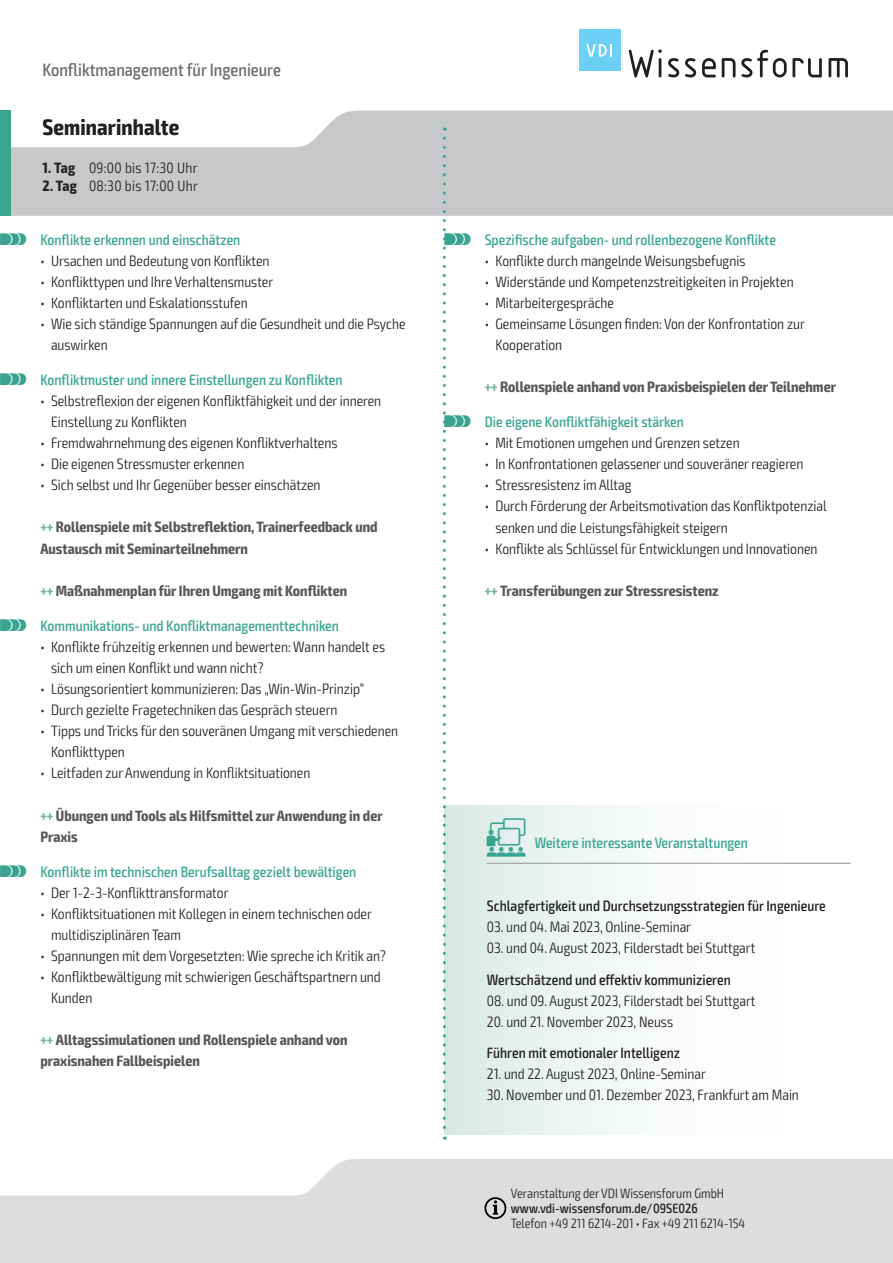
<style>
.page{position:relative;width:893px;height:1263px;background:#fff}
.page>*{position:absolute;margin:0;border:0;box-sizing:border-box;transform-origin:0 0}
.t1{font:700 condensed 22.5px "Exo 2";letter-spacing:.005em;color:#231f20}
.t2{font:500 condensed 18px "Exo 2";color:#6c6d70}
.t3{font:300 condensed 15px/21px "Exo 2";color:#231f20}
.t4{font:700 condensed 15px/21px "Exo 2";color:#57585a}
.t5{font:500 condensed 15px "Exo 2";color:#39a590}
.t6{font:500 condensed 15px "Exo 2";color:#231f20}
.t7{font:300 condensed 15px "Exo 2";letter-spacing:.02em;color:#231f20}
.t8{font:300 condensed 13.5px "Exo 2";color:#231f20}
.t9{font:500 condensed 13.5px "Exo 2";color:#231f20}
.s1{font-weight:700}
.s2{font-family:"VDI Iconset S4 A Regular";font-weight:400;font-stretch:normal}
.s3{color:#6db4a3}
.s4{font-family:"VDI Iconset S4 A Regular";font-weight:400;font-stretch:normal;font-size:19.5px}
</style>
<div class="page">
<svg style="left:0;top:1159px;width:893px;height:104px;background:#e0e1e3"></svg>
<svg style="left:11px;top:111px;width:882px;height:105px;background:#cdced0"></svg>
<div style="left:0;top:111px;width:11px;height:105px;background:#39a590"></div>
<svg style="left:484px;top:1197px;width:22px;height:22px"></svg>
<svg style="left:629px;top:49px;width:33px;height:28px"></svg>
<svg style="left:668px;top:58px;width:11px;height:19px"></svg>
<svg style="left:685px;top:58px;width:11px;height:19px"></svg>
<svg style="left:702px;top:58px;width:14px;height:19px"></svg>
<svg style="left:722px;top:58px;width:13px;height:19px"></svg>
<svg style="left:741px;top:50px;width:81px;height:27px"></svg>
<svg style="left:828px;top:58px;width:20px;height:19px"></svg>
<div style="left:579px;top:30px;width:41px;height:41px;background:#6bcff6"></div>
<svg style="left:586px;top:44px;width:26px;height:13px"></svg>
<div style="left:444px;top:806px;width:406px;height:328px;background:linear-gradient(to right,#dfece8,#fff)"></div>
<hr style="left:487px;top:863px;width:363px;height:1px;background:#939598">
<svg style="left:443px;top:138px;width:3px;height:1002px"></svg>
<p class="t2" style="left:43px;top:59px;width:240px">Konfliktmanagement für Ingenieure</p>
<h1 class="t1" style="left:43px;top:113px;width:138px">Seminarinhalte</h1>
<p class="t7" style="left:43px;top:159px;width:157px"><span class="s1">1. Tag</span> 09:00 bis 17:30 Uhr</p>
<p class="t7" style="left:43px;top:177px;width:157px"><span class="s1">2. Tag</span> 08:30 bis 17:00 Uhr</p>
<p class="t5" style="left:0;top:230px;width:242px"><span class="s2">s</span> Konflikte erkennen und einschätzen</p>
<p class="t3" style="left:40px;top:250px;width:231px">• Ursachen und Bedeutung von Konflikten</p>
<p class="t3" style="left:40px;top:271px;width:234px">• Konflikttypen und Ihre Verhaltensmuster</p>
<p class="t3" style="left:40px;top:292px;width:209px">• Konfliktarten und Eskalationsstufen</p>
<p class="t3" style="left:51px;top:313px;width:356px;text-indent:-11px">• Wie sich ständige Spannungen auf die Gesundheit und die Psyche auswirken</p>
<p class="t5" style="left:0;top:371px;width:344px"><span class="s2">s</span> Konfliktmuster und innere Einstellungen zu Konflikten</p>
<p class="t3" style="left:51px;top:391px;width:332px;text-indent:-11px">• Selbstreflexion der eigenen Konfliktfähigkeit und der inneren<br>Einstellung zu Konflikten</p>
<p class="t3" style="left:40px;top:433px;width:299px">• Fremdwahrnehmung des eigenen Konfliktverhaltens</p>
<p class="t3" style="left:40px;top:454px;width:206px">• Die eigenen Stressmuster erkennen</p>
<p class="t3" style="left:40px;top:475px;width:282px">• Sich selbst und Ihr Gegenüber besser einschätzen</p>
<p class="t4" style="left:40px;top:517px;width:339px"><span class="s3">+++</span> Rollenspiele mit Selbstreflektion, Trainerfeedback und<br>Austausch mit Seminarteilnehmern</p>
<p class="t4" style="left:40px;top:580px;width:308px"><span class="s3">+++</span> Maßnahmenplan für Ihren Umgang mit Konflikten</p>
<p class="t5" style="left:0;top:617px;width:340px"><span class="s2">s</span> Kommunikations- und Konfliktmanagementtechniken</p>
<p class="t3" style="left:51px;top:637px;width:336px;text-indent:-11px">• Konflikte frühzeitig erkennen und bewerten: Wann handelt es sich um einen Konflikt und wann nicht?</p>
<p class="t3" style="left:40px;top:679px;width:325px">• Lösungsorientiert kommunizieren: Das „Win-Win-Prinzip“</p>
<p class="t3" style="left:40px;top:700px;width:299px">• Durch gezielte Fragetechniken das Gespräch steuern</p>
<p class="t3" style="left:51px;top:721px;width:349px;text-indent:-11px">• Tipps und Tricks für den souveränen Umgang mit verschiedenen<br>Konflikttypen</p>
<p class="t3" style="left:40px;top:763px;width:272px">• Leitfaden zur Anwendung in Konfliktsituationen</p>
<p class="t4" style="left:40px;top:805px;width:344px"><span class="s3">+++</span> Übungen und Tools als Hilfsmittel zur Anwendung in der<br>Praxis</p>
<p class="t5" style="left:0;top:863px;width:358px"><span class="s2">s</span> Konflikte im technischen Berufsalltag gezielt bewältigen</p>
<p class="t3" style="left:40px;top:883px;width:190px">• Der 1-2-3-Konflikttransformator</p>
<p class="t3" style="left:51px;top:904px;width:322px;text-indent:-11px">• Konfliktsituationen mit Kollegen in einem technischen oder multidisziplinären Team</p>
<p class="t3" style="left:40px;top:946px;width:347px">• Spannungen mit dem Vorgesetzten: Wie spreche ich Kritik an?</p>
<p class="t3" style="left:51px;top:967px;width:331px;text-indent:-11px">• Konfliktbewältigung mit schwierigen Geschäftspartnern und<br>Kunden</p>
<p class="t4" style="left:40px;top:1030px;width:309px"><span class="s3">+++</span> Alltagssimulationen und Rollenspiele anhand von praxisnahen Fallbeispielen</p>
<p class="t5" style="left:444px;top:230px;width:333px"><span class="s2">s</span> Spezifische aufgaben- und rollenbezogene Konflikte</p>
<p class="t3" style="left:485px;top:250px;width:262px">• Konflikte durch mangelnde Weisungsbefugnis</p>
<p class="t3" style="left:485px;top:271px;width:310px">• Widerstände und Kompetenzstreitigkeiten in Projekten</p>
<p class="t3" style="left:485px;top:292px;width:131px">• Mitarbeitergespräche</p>
<p class="t3" style="left:495px;top:313px;width:311px;text-indent:-11px">• Gemeinsame Lösungen finden: Von der Konfrontation zur<br>Kooperation</p>
<p class="t4" style="left:485px;top:376px;width:353px"><span class="s3">+++</span> Rollenspiele anhand von Praxisbeispielen der Teilnehmer</p>
<p class="t5" style="left:444px;top:413px;width:241px"><span class="s2">s</span> Die eigene Konfliktfähigkeit stärken</p>
<p class="t3" style="left:485px;top:433px;width:256px">• Mit Emotionen umgehen und Grenzen setzen</p>
<p class="t3" style="left:485px;top:454px;width:320px">• In Konfrontationen gelassener und souveräner reagieren</p>
<p class="t3" style="left:485px;top:475px;width:148px">• Stressresistenz im Alltag</p>
<p class="t3" style="left:495px;top:496px;width:333px;text-indent:-11px">• Durch Förderung der Arbeitsmotivation das Konfliktpotenzial senken und die Leistungsfähigkeit steigern</p>
<p class="t3" style="left:485px;top:538px;width:334px">• Konflikte als Schlüssel für Entwicklungen und Innovationen</p>
<p class="t4" style="left:485px;top:580px;width:235px"><span class="s3">+++</span> Transferübungen zur Stressresistenz</p>
<p class="t5" style="left:487px;top:834px;width:263px"><span class="s4">W</span> Weitere interessante Veranstaltungen</p>
<p class="t6" style="left:487px;top:897px;width:340px">Schlagfertigkeit und Durchsetzungsstrategien für Ingenieure</p>
<p class="t3" style="left:487px;top:917px;width:206px">03. und 04. Mai 2023, Online-Seminar</p>
<p class="t3" style="left:487px;top:938px;width:270px">03. und 04. August 2023, Filderstadt bei Stuttgart</p>
<p class="t6" style="left:487px;top:971px;width:245px">Wertschätzend und effektiv kommunizieren</p>
<p class="t3" style="left:487px;top:990px;width:270px">08. und 09. August 2023, Filderstadt bei Stuttgart</p>
<p class="t3" style="left:487px;top:1011px;width:188px">20. und 21. November 2023, Neuss</p>
<p class="t6" style="left:487px;top:1044px;width:195px">Führen mit emotionaler Intelligenz</p>
<p class="t3" style="left:487px;top:1064px;width:221px">21. und 22. August 2023, Online-Seminar</p>
<p class="t3" style="left:487px;top:1085px;width:314px">30. November und 01. Dezember 2023, Frankfurt am Main</p>
<p class="t8" style="left:511px;top:1185px;width:215px">Veranstaltung der VDI Wissensforum GmbH</p>
<p class="t9" style="left:511px;top:1200px;width:188px">www.vdi-wissensforum.de/09SE026</p>
<p class="t8" style="left:511px;top:1215px;width:236px">Telefon +49 211 6214-201 • Fax +49 211 6214-154</p>
</div>
